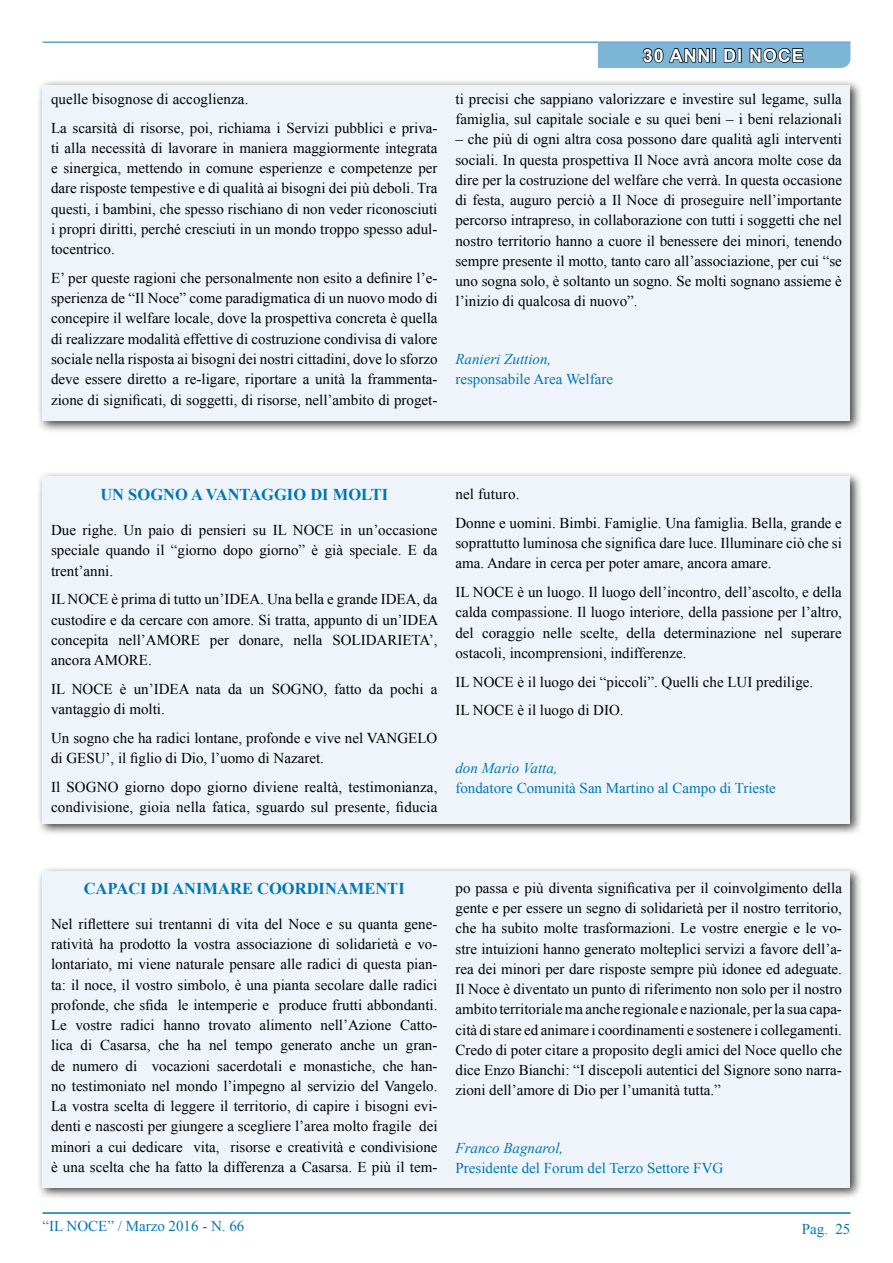
<style>
.page{position:relative;width:893px;height:1263px;background:#fff}
.page>*{position:absolute;margin:0;border:0;box-sizing:border-box;transform-origin:0 0}
.t1{font:700 18px "Arial";letter-spacing:.05em;color:#fff}
.t2{font:700 16.5px "Times New Roman";color:#0077b3}
.t3{font:15px/20.2px "Times New Roman";color:#000}
.t4{font:15px "Times New Roman";color:#0077b3}
.t5{font:italic 15px "Times New Roman";color:#0077b3}
</style>
<div class="page">
<hr style="left:43px;top:42px;width:807px;height:1px;background:#0077b3">
<hr style="left:43px;top:1212px;width:807px;height:2px;background:#0077b3">
<svg style="left:598px;top:43px;width:252px;height:25px;background:#6795b1"></svg>
<div style="left:37px;top:79px;width:826px;height:354px;background:#000;opacity:.75"></div>
<div style="left:43px;top:85px;width:807px;height:336px;background:#eef4f9"></div>
<div style="left:37px;top:470px;width:826px;height:366px;background:#000;opacity:.75"></div>
<div style="left:43px;top:476px;width:807px;height:348px;background:#eef4f9"></div>
<div style="left:37px;top:866px;width:826px;height:334px;background:#000;opacity:.75"></div>
<div style="left:43px;top:872px;width:807px;height:316px;background:#eef4f9"></div>
<p class="t3" style="left:51px;top:84px;width:388px;line-height:28.8px">quelle bisognose di accoglienza.<br>La scarsità di risorse, poi, richiama i Servizi pubblici e priva-</p>
<p class="t3" style="left:51px;top:138px;width:388px;text-align:justify">ti alla necessità di lavorare in maniera maggiormente integrata e sinergica, mettendo in comune esperienze e competenze per dare risposte tempestive e di qualità ai bisogni dei più deboli. Tra questi, i bambini, che spesso rischiano di non veder riconosciuti i propri diritti, perché cresciuti in un mondo troppo spesso adul&shy;tocentrico.</p>
<p class="t3" style="left:51px;top:268px;width:388px;text-align:justify">E’ per queste ragioni che personalmente non esito a definire l’e&shy;sperienza de “Il Noce” come paradigmatica di un nuovo modo di concepire il welfare locale, dove la prospettiva concreta è quella di realizzare modalità effettive di costruzione condivisa di valore sociale nella risposta ai bisogni dei nostri cittadini, dove lo sforzo deve essere diretto a re-ligare, riportare a unità la frammenta&shy;zione di significati, di soggetti, di risorse, nell’ambito di proget-</p>
<p class="t1" style="left:643px;top:44px;width:162px">30 ANNI DI NOCE</p>
<p class="t3" style="left:455px;top:89px;width:388px">ti precisi che sappiano valorizzare e investire sul legame, sulla famiglia, sul capitale sociale e su quei beni – i beni relazionali</p>
<p class="t3" style="left:455px;top:129px;width:388px;text-align:justify">– che più di ogni altra cosa possono dare qualità agli interventi sociali. In questa prospettiva Il Noce avrà ancora molte cose da dire per la costruzione del welfare che verrà. In questa occasione di festa, auguro perciò a Il Noce di proseguire nell’importante percorso intrapreso, in collaborazione con tutti i soggetti che nel nostro territorio hanno a cuore il benessere dei minori, tenendo sempre presente il motto, tanto caro all’associazione, per cui “se uno sogna solo, è soltanto un sogno. Se molti sognano assieme è l’inizio di qualcosa di nuovo”.</p>
<p class="t5" style="left:455px;top:349px;width:97px">Ranieri Zuttion,</p>
<p class="t4" style="left:455px;top:369px;width:159px">responsabile Area Welfare</p>
<p class="t2" style="left:100px;top:483px;width:118px">UNSOGNO AVANTA</p>
<p class="t2" style="left:261px;top:483px;width:84px">GGIO DI MOLTI</p>
<p class="t3" style="left:51px;top:520px;width:388px;text-align:justify">Due righe. Un paio di pensieri su IL NOCE in un’occasione speciale quando il “giorno dopo giorno” è già speciale. E da trent’anni.</p>
<p class="t3" style="left:51px;top:589px;width:389px;text-align:justify">IL NOCE è prima di tutto un’IDEA. Una bella e grande IDEA, da custodire e da cercare con amore. Si tratta, appunto di un’IDEA concepita nell’AMORE per donare, nella SOLIDARIETA’, ancora AMORE.</p>
<p class="t3" style="left:51px;top:679px;width:388px">IL NOCE è un’IDEA nata da un SOGNO, fatto da pochi a vantaggio di molti.</p>
<p class="t3" style="left:51px;top:728px;width:388px">Un sogno che ha radici lontane, profonde e vive nel VANGELO di GESU’, il figlio di Dio, l’uomo di Nazaret.</p>
<p class="t3" style="left:51px;top:777px;width:388px">Il SOGNO giorno dopo giorno diviene realtà, testimonianza, condivisione, gioia nella fatica, sguardo sul presente, fiducia</p>
<p class="t3" style="left:455px;top:479px;width:388px;line-height:28.8px">nel futuro.<br>Donne e uomini. Bimbi. Famiglie. Una famiglia. Bella, grande e</p>
<p class="t3" style="left:455px;top:533px;width:388px">soprattutto luminosa che significa dare luce. Illuminare ciò che si ama. Andare in cerca per poter amare, ancora amare.</p>
<p class="t3" style="left:455px;top:582px;width:388px;text-align:justify">IL NOCE è un luogo. Il luogo dell’incontro, dell’ascolto, e della calda compassione. Il luogo interiore, della passione per l’altro, del coraggio nelle scelte, della determinazione nel superare ostacoli, incomprensioni, indifferenze.</p>
<p class="t3" style="left:455px;top:667px;width:359px;line-height:28.8px">IL NOCE è il luogo dei “piccoli”. Quelli che LUI predilige.<br>IL NOCE è il luogo di DIO.</p>
<p class="t5" style="left:455px;top:758px;width:104px">don Mario Vatta,</p>
<p class="t4" style="left:455px;top:778px;width:322px">fondatore Comunità San Martino al Campo di Trieste</p>
<p class="t2" style="left:84px;top:877px;width:24px">CAPACI</p>
<p class="t2" style="left:151px;top:877px;width:34px">DI ANIMARE</p>
<p class="t2" style="left:257px;top:877px;width:13px">COORDINAMENTI</p>
<p class="t3" style="left:51px;top:913px;width:388px;text-align:justify">Nel riflettere sui trentanni di vita del Noce e su quanta gene&shy;ratività ha prodotto la vostra associazione di solidarietà e vo&shy;lontariato, mi viene naturale pensare alle radici di questa pian&shy;ta: il noce, il vostro simbolo, è una pianta secolare dalle radici profonde, che sfida le intemperie e produce frutti abbondanti.<br>Le vostre radici hanno trovato alimento nell’Azione Catto&shy;lica di Casarsa, che ha nel tempo generato anche un gran&shy;de numero di vocazioni sacerdotali e monastiche, che han&shy;no testimoniato nel mondo l’impegno al servizio del Vangelo.<br>La vostra scelta di leggere il territorio, di capire i bisogni evi&shy;denti e nascosti per giungere a scegliere l’area molto fragile dei minori a cui dedicare vita, risorse e creatività e condivisione è una scelta che ha fatto la differenza a Casarsa. E più il tem-</p>
<p class="t3" style="left:455px;top:877px;width:388px;text-align:justify">po passa e più diventa significativa per il coinvolgimento della gente e per essere un segno di solidarietà per il nostro territorio, che ha subito molte trasformazioni. Le vostre energie e le vo&shy;stre intuizioni hanno generato molteplici servizi a favore dell’a&shy;rea dei minori per dare risposte sempre più idonee ed adeguate.<br>Il Noce è diventato un punto di riferimento non solo per il nostro ambito territoriale ma anche regionale e nazionale, per la sua capa&shy;cità di stare ed animare i coordinamenti e sostenere i collegamenti.<br>Credo di poter citare a proposito degli amici del Noce quello che dice Enzo Bianchi: “I discepoli autentici del Signore sono narra&shy;zioni dell’amore di Dio per l’umanità tutta.”</p>
<p class="t5" style="left:455px;top:1137px;width:109px">Franco Bagnarol,</p>
<p class="t4" style="left:455px;top:1158px;width:269px">Presidente del Forum del Terzo Settore FVG</p>
<p class="t4" style="left:43px;top:1216px;width:203px">“IL NOCE” / Marzo 2016 - N. 66</p>
<p class="t4" style="left:802px;top:1218px;width:50px">Pag. 25</p>
</div>
